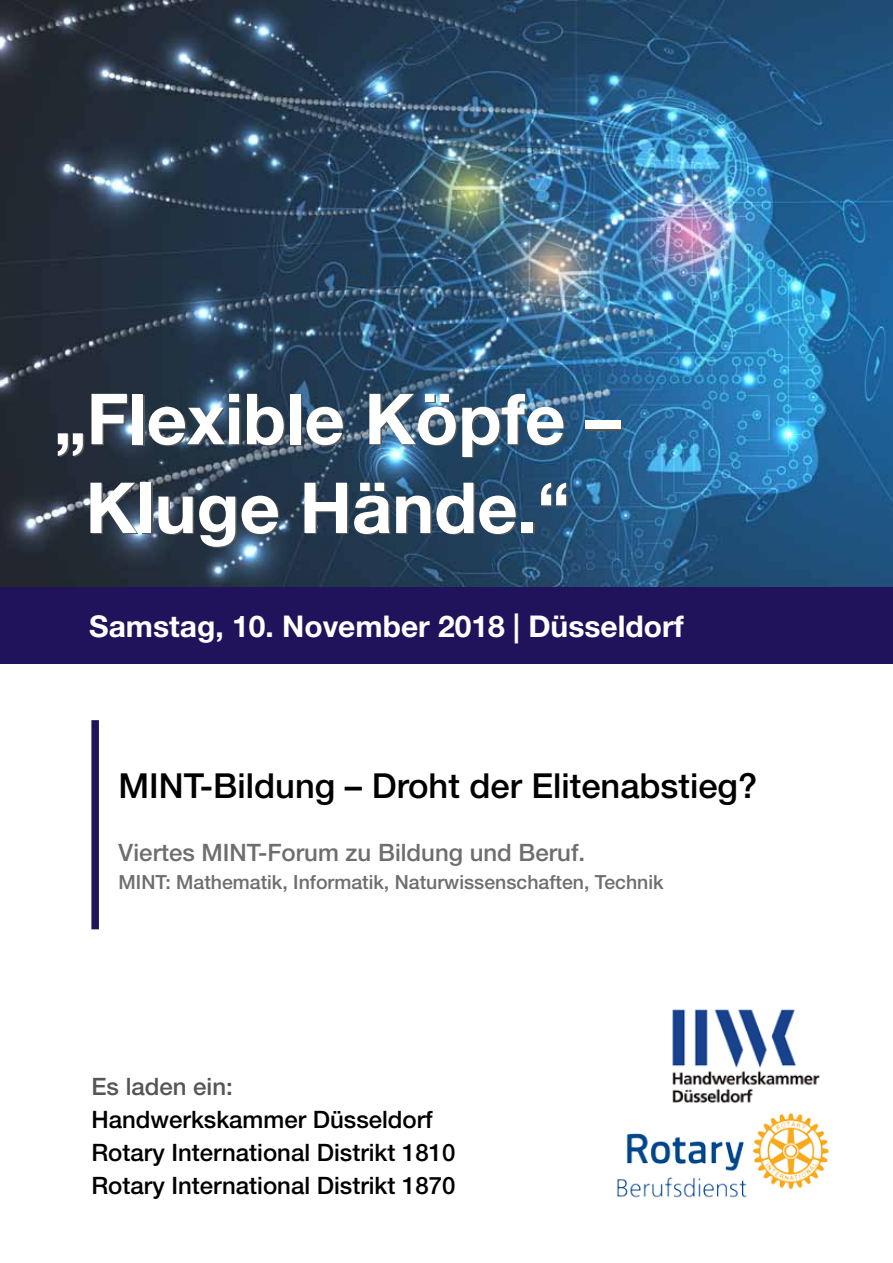
<style>
.page{position:relative;width:893px;height:1263px;background:#fff}
.page>*{position:absolute;margin:0;border:0;box-sizing:border-box;transform-origin:0 0}
.t1{font:700 70.5px/88.8px "Helvetica Neue";color:#fff;text-align:center}
.t2{font:500 34.5px "Helvetica Neue";color:#000}
.t3{font:700 30px "Helvetica Neue";color:#fff}
.t4{font:500 24px/33px "Helvetica Neue";color:#000}
.t5{font:500 24px "Helvetica Neue";color:#6e6e6e}
.t6{font:500 24px "Helvetica Neue";color:#565655}
.t7{font:500 19.5px "Helvetica Neue";color:#6e6e6e}
</style>
<div class="page">
<img style="left:0;top:0;width:893px;height:598px">
<img style="left:672px;top:1009px;width:148px;height:94px">
<div style="left:0;top:587px;width:892px;height:76px;background:#20135c"></div>
<div style="left:91px;top:720px;width:8px;height:209px;background:#20135c"></div>
<img style="left:617px;top:1112px;width:212px;height:86px">
<h1 class="t1" style="left:54px;top:373px;width:568px">„Flexible Köpfe –<br>Kluge Hände.“</h1>
<p class="t3" style="left:89px;top:608px;width:596px">Samstag, 10. November 2018 | Düsseldorf</p>
<h2 class="t2" style="left:119px;top:765px;width:640px">MINT-Bildung – Droht der Elitenabstieg?</h2>
<p class="t5" style="left:119px;top:838px;width:468px">Viertes MINT-Forum zu Bildung und Beruf.</p>
<p class="t7" style="left:119px;top:870px;width:546px">MINT: Mathematik, Informatik, Naturwissenschaften, Technik</p>
<p class="t6" style="left:91px;top:1072px;width:143px">Es laden ein:</p>
<p class="t4" style="left:91px;top:1102px;width:366px">Handwerkskammer Düsseldorf<br>Rotary International Distrikt 1810<br>Rotary International Distrikt 1870</p>
</div>
